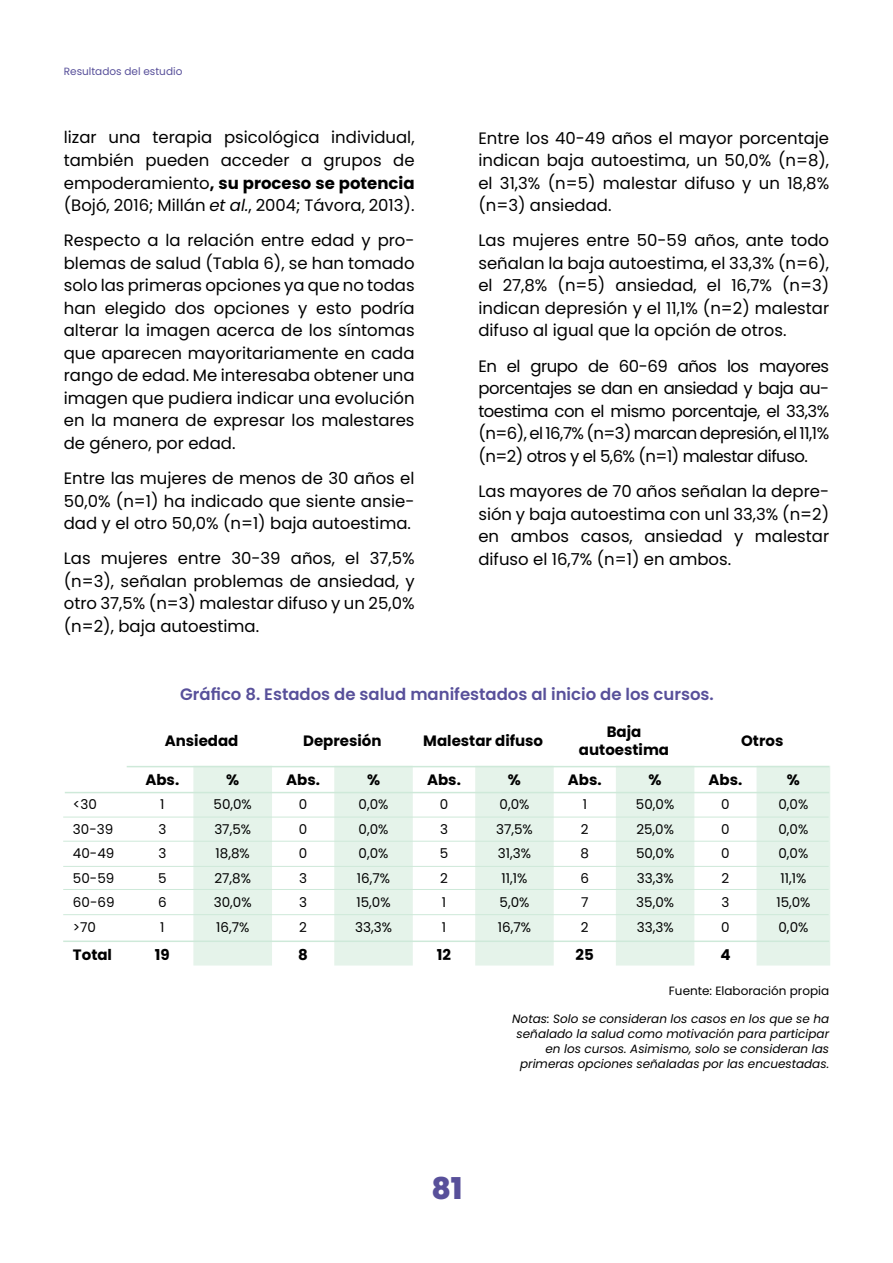
<style>
.page{position:relative;width:893px;height:1263px;background:#fff}
.page>*{position:absolute;margin:0;border:0;box-sizing:border-box;transform-origin:0 0}
.t1{font:800 30px "Poppins";color:#58509a}
.t2{font:16.5px/22.5px "Poppins";color:#000;text-align:justify}
.t3{font:600 16.5px "Poppins";color:#58509a}
.t4{font:700 15px/18px "Poppins";color:#000;text-align:center}
.t5{font:13.5px "Poppins";color:#000}
.t6{font:italic 12px/15px "Poppins";color:#000;text-align:right}
.t7{font:12px "Poppins";color:#000}
.t8{font:10.5px "Poppins";color:#58509a}
.s1{font-weight:700}
.s2{font-style:italic}
</style>
<div class="page">
<div style="left:193px;top:767px;width:79px;height:198px;background:#e5f3ea"></div>
<svg style="left:334px;top:767px;width:220px;height:198px"></svg>
<svg style="left:616px;top:766px;width:214px;height:199px"></svg>
<hr style="left:63px;top:817px;width:766px;height:1px;background:#cee9d9">
<hr style="left:63px;top:841px;width:766px;height:1px;background:#cee9d9">
<hr style="left:63px;top:866px;width:766px;height:1px;background:#cee9d9">
<hr style="left:63px;top:889px;width:766px;height:1px;background:#cee9d9">
<hr style="left:63px;top:914px;width:766px;height:1px;background:#cee9d9">
<hr style="left:127px;top:766px;width:702px;height:1px;background:#cee9d9">
<hr style="left:65px;top:792px;width:764px;height:1px;background:#cee9d9">
<hr style="left:63px;top:940px;width:766px;height:2px;background:#cee9d9">
<p class="t8" style="left:64px;top:65px;width:120px">Resultados del estudio</p>
<p class="t2" style="left:64px;top:127px;width:352px">lizar una terapia psicológica individual, también pueden acceder a grupos de empoderamiento<span class="s1">, su proceso se potencia </span>(Bojó, 2016; Millán <span class="s2">et al.</span>, 2004; Távora, 2013).</p>
<p class="t2" style="left:64px;top:229px;width:352px">Respecto a la relación entre edad y pro&shy;blemas de salud (Tabla 6), se han tomado solo las primeras opciones ya que no todas han elegido dos opciones y esto podría alterar la imagen acerca de los síntomas que aparecen mayoritariamente en cada rango de edad. Me interesaba obtener una imagen que pudiera indicar una evolución en la manera de expresar los malestares de género, por edad.</p>
<p class="t2" style="left:64px;top:467px;width:352px">Entre las mujeres de menos de 30 años el 50,0% (n=1) ha indicado que siente ansie&shy;dad y el otro 50,0% (n=1) baja autoestima.</p>
<p class="t2" style="left:64px;top:547px;width:352px">Las mujeres entre 30-39 años, el 37,5% (n=3), señalan problemas de ansiedad, y otro 37,5% (n=3) malestar difuso y un 25,0% (n=2), baja autoestima.</p>
<p class="t2" style="left:478px;top:127px;width:352px">Entre los 40-49 años el mayor porcentaje indican baja autoestima, un 50,0% (n=8), el 31,3% (n=5) malestar difuso y un 18,8% (n=3) ansiedad.</p>
<p class="t2" style="left:478px;top:229px;width:352px">Las mujeres entre 50-59 años, ante todo señalan la baja autoestima, el 33,3% (n=6), el 27,8% (n=5) ansiedad, el 16,7% (n=3) indican depresión y el 11,1% (n=2) malestar difuso al igual que la opción de otros.</p>
<p class="t2" style="left:478px;top:355px;width:352px">En el grupo de 60-69 años los mayores porcentajes se dan en ansiedad y baja au&shy;toestima con el mismo porcentaje, el 33,3% (n=6), el 16,7% (n=3) marcan depresión, el 11,1% (n=2) otros y el 5,6% (n=1) malestar difuso.</p>
<p class="t2" style="left:478px;top:480px;width:352px">Las mayores de 70 años señalan la depre&shy;sión y baja autoestima con unl 33,3% (n=2) en ambos casos, ansiedad y malestar difuso el 16,7% (n=1) en ambos.</p>
<p class="t3" style="left:180px;top:684px;width:535px">Gráfico 8. Estados de salud manifestados al inicio de los cursos.</p>
<p class="t4" style="left:165px;top:731px;width:75px">Ansiedad</p>
<p class="t4" style="left:303px;top:731px;width:80px">Depresión</p>
<p class="t4" style="left:423px;top:731px;width:121px">Malestar difuso</p>
<p class="t4" style="left:579px;top:722px;width:92px">Baja autoestima</p>
<p class="t4" style="left:741px;top:731px;width:44px">Otros</p>
<p class="t4" style="left:145px;top:771px;width:35px">Abs.</p>
<p class="t4" style="left:226px;top:771px;width:15px">%</p>
<p class="t4" style="left:286px;top:771px;width:35px">Abs.</p>
<p class="t4" style="left:367px;top:771px;width:15px">%</p>
<p class="t4" style="left:427px;top:771px;width:35px">Abs.</p>
<p class="t4" style="left:508px;top:771px;width:15px">%</p>
<p class="t4" style="left:568px;top:771px;width:35px">Abs.</p>
<p class="t4" style="left:649px;top:771px;width:15px">%</p>
<p class="t4" style="left:709px;top:771px;width:35px">Abs.</p>
<p class="t4" style="left:787px;top:771px;width:15px">%</p>
<p class="t5" style="left:73px;top:796px;width:25px">&lt;30</p>
<p class="t5" style="left:160px;top:796px;width:6px">1</p>
<p class="t5" style="left:214px;top:796px;width:40px">50,0%</p>
<p class="t5" style="left:299px;top:796px;width:10px">0</p>
<p class="t5" style="left:359px;top:796px;width:31px">0,0%</p>
<p class="t5" style="left:440px;top:796px;width:10px">0</p>
<p class="t5" style="left:500px;top:796px;width:31px">0,0%</p>
<p class="t5" style="left:583px;top:796px;width:6px">1</p>
<p class="t5" style="left:636px;top:796px;width:40px">50,0%</p>
<p class="t5" style="left:721px;top:796px;width:10px">0</p>
<p class="t5" style="left:778px;top:796px;width:31px">0,0%</p>
<p class="t5" style="left:73px;top:821px;width:42px">30-39</p>
<p class="t5" style="left:158px;top:821px;width:9px">3</p>
<p class="t5" style="left:214px;top:821px;width:38px">37,5%</p>
<p class="t5" style="left:299px;top:821px;width:10px">0</p>
<p class="t5" style="left:359px;top:821px;width:31px">0,0%</p>
<p class="t5" style="left:440px;top:821px;width:9px">3</p>
<p class="t5" style="left:496px;top:821px;width:38px">37,5%</p>
<p class="t5" style="left:581px;top:821px;width:9px">2</p>
<p class="t5" style="left:636px;top:821px;width:39px">25,0%</p>
<p class="t5" style="left:721px;top:821px;width:10px">0</p>
<p class="t5" style="left:778px;top:821px;width:31px">0,0%</p>
<p class="t5" style="left:73px;top:846px;width:43px">40-49</p>
<p class="t5" style="left:158px;top:846px;width:9px">3</p>
<p class="t5" style="left:216px;top:846px;width:36px">18,8%</p>
<p class="t5" style="left:299px;top:846px;width:10px">0</p>
<p class="t5" style="left:359px;top:846px;width:31px">0,0%</p>
<p class="t5" style="left:440px;top:846px;width:10px">5</p>
<p class="t5" style="left:498px;top:846px;width:35px">31,3%</p>
<p class="t5" style="left:581px;top:846px;width:10px">8</p>
<p class="t5" style="left:636px;top:846px;width:40px">50,0%</p>
<p class="t5" style="left:721px;top:846px;width:10px">0</p>
<p class="t5" style="left:778px;top:846px;width:31px">0,0%</p>
<p class="t5" style="left:73px;top:870px;width:43px">50-59</p>
<p class="t5" style="left:158px;top:870px;width:10px">5</p>
<p class="t5" style="left:214px;top:870px;width:38px">27,8%</p>
<p class="t5" style="left:299px;top:870px;width:9px">3</p>
<p class="t5" style="left:357px;top:870px;width:35px">16,7%</p>
<p class="t5" style="left:440px;top:870px;width:9px">2</p>
<p class="t5" style="left:502px;top:870px;width:27px">11,1%</p>
<p class="t5" style="left:581px;top:870px;width:10px">6</p>
<p class="t5" style="left:637px;top:870px;width:38px">33,3%</p>
<p class="t5" style="left:722px;top:870px;width:9px">2</p>
<p class="t5" style="left:780px;top:870px;width:27px">11,1%</p>
<p class="t5" style="left:73px;top:895px;width:43px">60-69</p>
<p class="t5" style="left:158px;top:895px;width:10px">6</p>
<p class="t5" style="left:214px;top:895px;width:39px">30,0%</p>
<p class="t5" style="left:299px;top:895px;width:9px">3</p>
<p class="t5" style="left:356px;top:895px;width:36px">15,0%</p>
<p class="t5" style="left:442px;top:895px;width:6px">1</p>
<p class="t5" style="left:500px;top:895px;width:31px">5,0%</p>
<p class="t5" style="left:581px;top:895px;width:9px">7</p>
<p class="t5" style="left:636px;top:895px;width:39px">35,0%</p>
<p class="t5" style="left:722px;top:895px;width:9px">3</p>
<p class="t5" style="left:776px;top:895px;width:36px">15,0%</p>
<p class="t5" style="left:73px;top:919px;width:25px">&gt;70</p>
<p class="t5" style="left:160px;top:919px;width:6px">1</p>
<p class="t5" style="left:216px;top:919px;width:35px">16,7%</p>
<p class="t5" style="left:299px;top:919px;width:9px">2</p>
<p class="t5" style="left:355px;top:919px;width:38px">33,3%</p>
<p class="t5" style="left:442px;top:919px;width:6px">1</p>
<p class="t5" style="left:498px;top:919px;width:35px">16,7%</p>
<p class="t5" style="left:581px;top:919px;width:9px">2</p>
<p class="t5" style="left:637px;top:919px;width:38px">33,3%</p>
<p class="t5" style="left:721px;top:919px;width:10px">0</p>
<p class="t5" style="left:778px;top:919px;width:31px">0,0%</p>
<p class="t4" style="left:73px;top:945px;width:41px">Total</p>
<p class="t4" style="left:155px;top:945px;width:16px">19</p>
<p class="t4" style="left:298px;top:945px;width:11px">8</p>
<p class="t4" style="left:437px;top:945px;width:16px">12</p>
<p class="t4" style="left:576px;top:945px;width:20px">25</p>
<p class="t4" style="left:720px;top:945px;width:12px">4</p>
<h1 class="t1" style="left:431px;top:1171px;width:33px">81</h1>
<p class="t7" style="left:669px;top:984px;width:162px">Fuente: Elaboración propia</p>
<p class="t6" style="left:512px;top:1011px;width:318px">Notas: Solo se consideran los casos en los que se ha señalado la salud como motivación para participar en los cursos. Asimismo, solo se consideran las primeras opciones señaladas por las encuestadas.</p>
</div>
